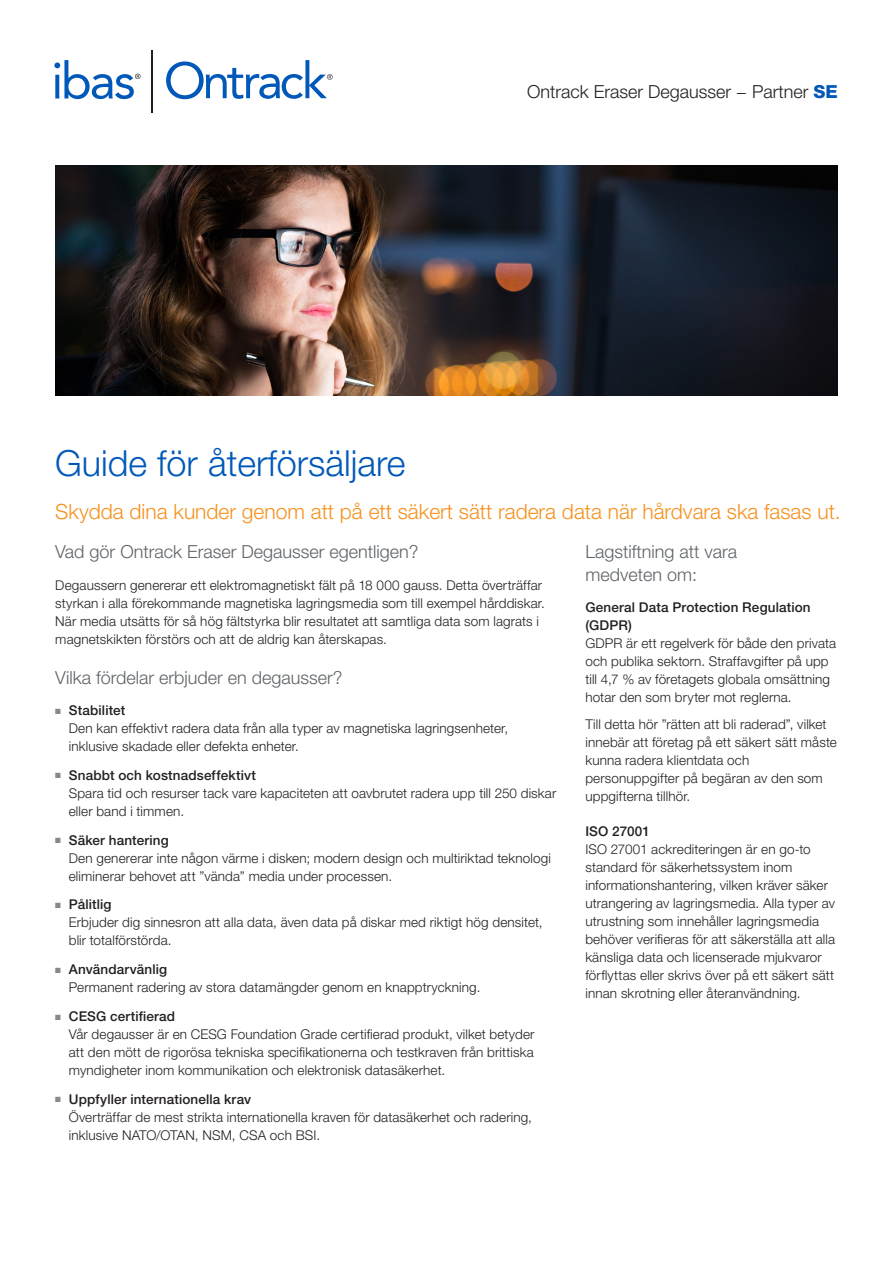
<style>
.page{position:relative;width:893px;height:1263px;background:#fff}
.page>*{position:absolute;margin:0;border:0;box-sizing:border-box;transform-origin:0 0}
.Headline{font:300 36px "Helvetica Neue LT Std";color:#0058b8}
.Headline-2{font:300 21px "Helvetica Neue LT Std";color:#f6911e}
.Subhead_1{font:300 18px/22.5px "Helvetica Neue LT Std";color:#5e6367}
.t1{font:300 18px "Helvetica Neue LT Std";color:#231f20}
.Body{font:300 13.5px/18px "Helvetica Neue LT Std";letter-spacing:.01em;color:#231f20}
.s1{font-weight:800;color:#0058b8}
.s2{color:#868a8e}
.s3{font-weight:500}
</style>
<div class="page">
<svg style="left:54px;top:60px;width:87px;height:39px"></svg>
<hr style="left:151px;top:50px;width:1px;height:62px;background:#231f20">
<svg style="left:166px;top:60px;width:167px;height:39px"></svg>
<img style="left:55px;top:166px;width:783px;height:229px">
<h3 class="t1" style="left:527px;top:81px;width:312px">Ontrack Eraser Degausser − Partner <span class="s1">SE</span></h3>
<p class="Headline" style="left:55px;top:442px;width:352px">Guide för återförsäljare</p>
<p class="Headline-2" style="left:55px;top:499px;width:787px">Skydda dina kunder genom att på ett säkert sätt radera data när hårdvara ska fasas ut.</p>
<p class="Subhead_1" style="left:55px;top:540px;width:365px">Vad gör Ontrack Eraser Degausser egentligen?</p>
<p class="Body" style="left:55px;top:576px;width:491px">Degaussern genererar ett elektromagnetiskt fält på 18 000 gauss. Detta överträffar styrkan i alla förekommande magnetiska lagringsmedia som till exempel hårddiskar.<br>När media utsätts för så hög fältstyrka blir resultatet att samtliga data som lagrats i magnetskikten förstörs och att de aldrig kan återskapas.</p>
<p class="Subhead_1" style="left:55px;top:665px;width:289px">Vilka fördelar erbjuder en degausser?</p>
<p class="Body" style="left:69px;top:701px;width:441px;text-indent:-14px"><span class="s2">■</span> <span class="s3">Stabilitet<br></span>Den kan effektivt radera data från alla typer av magnetiska lagringsenheter, inklusive skadade eller defekta enheter.</p>
<p class="Body" style="left:69px;top:766px;width:489px;text-indent:-14px"><span class="s2">■</span> <span class="s3">Snabbt och kostnadseffektivt<br></span>Spara tid och resurser tack vare kapaciteten att oavbrutet radera upp till 250 diskar eller band i timmen.</p>
<p class="Body" style="left:69px;top:830px;width:484px;text-indent:-14px"><span class="s2">■</span> <span class="s3">Säker hantering<br></span>Den genererar inte någon värme i disken; modern design och multiriktad teknologi eliminerar behovet att ”vända” media under processen.</p>
<p class="Body" style="left:69px;top:895px;width:475px;text-indent:-14px"><span class="s2">■</span> <span class="s3">Pålitlig<br></span>Erbjuder dig sinnesron att alla data, även data på diskar med riktigt hög densitet, blir totalförstörda.</p>
<p class="Body" style="left:69px;top:960px;width:413px;text-indent:-14px"><span class="s2">■</span> <span class="s3">Användarvänlig<br></span>Permanent radering av stora datamängder genom en knapptryckning.</p>
<p class="Body" style="left:69px;top:1007px;width:467px;text-indent:-14px"><span class="s2">■</span> <span class="s3">CESG certifierad<br></span>Vår degausser är en CESG Foundation Grade certifierad produkt, vilket betyder att den mött de rigorösa tekniska specifikationerna och testkraven från brittiska myndigheter inom kommunikation och elektronisk datasäkerhet.</p>
<p class="Body" style="left:69px;top:1090px;width:465px;text-indent:-14px"><span class="s2">■</span> <span class="s3">Uppfyller internationella krav<br></span>Överträffar de mest strikta internationella kraven för datasäkerhet och radering, inklusive NATO/OTAN, NSM, CSA och BSI.</p>
<p class="Subhead_1" style="left:585px;top:540px;width:153px">Lagstiftning att vara medveten om:</p>
<p class="Body" style="left:585px;top:598px;width:252px"><span class="s3">General Data Protection Regulation (GDPR)<br></span>GDPR är ett regelverk för både den privata och publika sektorn. Straffavgifter på upp till 4,7 % av företagets globala omsättning hotar den som bryter mot reglerna.</p>
<p class="Body" style="left:585px;top:715px;width:253px">Till detta hör ”rätten att bli raderad”, vilket innebär att företag på ett säkert sätt måste kunna radera klientdata och personuppgifter på begäran av den som uppgifterna tillhör.</p>
<p class="Body" style="left:585px;top:822px;width:251px"><span class="s3">ISO 27001<br></span>ISO 27001 ackrediteringen är en go-to standard för säkerhetssystem inom informationshantering, vilken kräver säker utrangering av lagringsmedia. Alla typer av utrustning som innehåller lagringsmedia behöver verifieras för att säkerställa att alla känsliga data och licenserade mjukvaror förflyttas eller skrivs över på ett säkert sätt innan skrotning eller återanvändning.</p>
</div>
